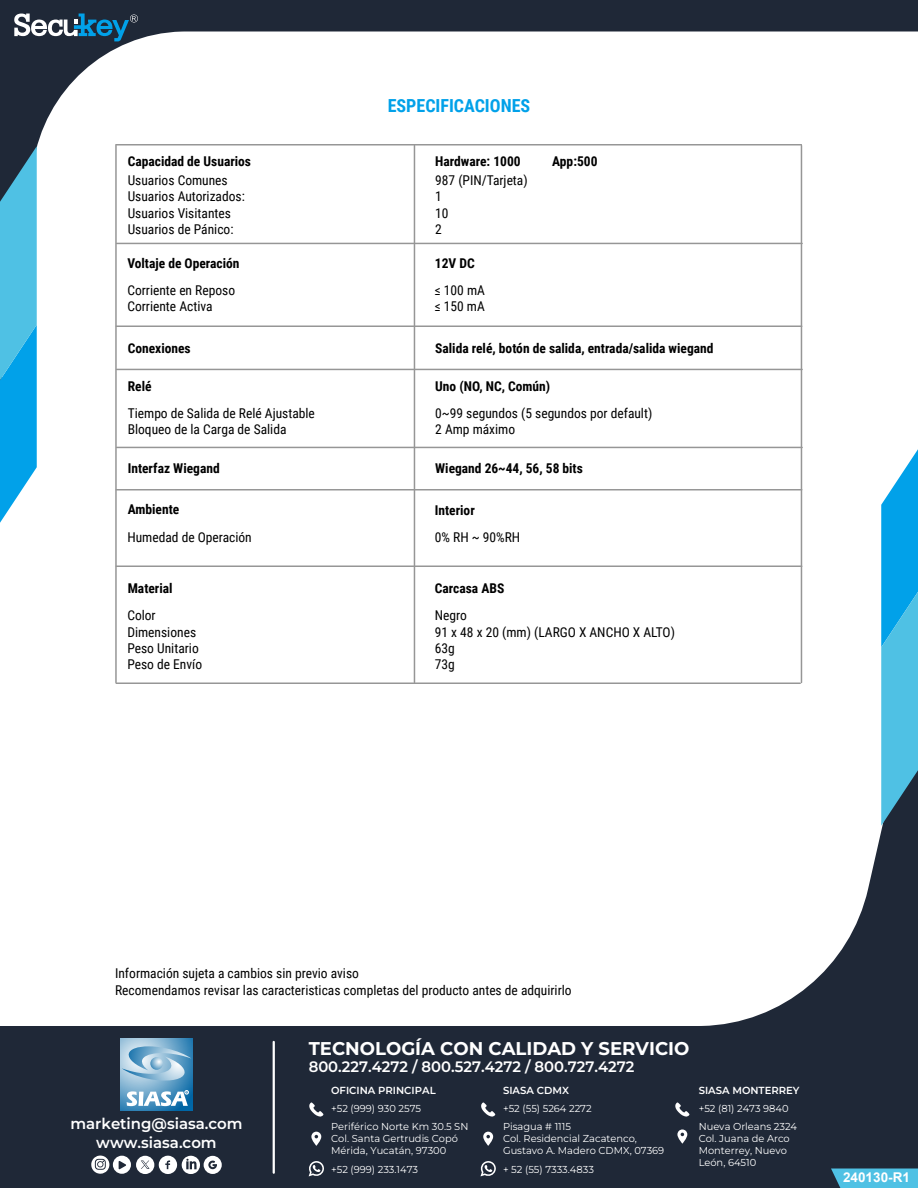
<style>
.page{position:relative;width:918px;height:1188px;background:#1f2837}
.page>*{position:absolute;margin:0;border:0;box-sizing:border-box;transform-origin:0 0}
.t1{font:700 18.45px "Montserrat";color:#fff}
.t2{font:700 18px "Roboto Condensed";color:#01a1e9}
.t3{font:600 15.3px "Montserrat";color:#fff}
.t4{font:600 15.15px "Montserrat";color:#fff}
.t5{font:13.5px/16.2px "Roboto Condensed";color:#000}
.t6{font:700 13.5px "Roboto Condensed";color:#000}
.t7{font:700 13.5px "Arial";color:#fff}
.t8{font:600 10.2px "Montserrat";color:#fff}
.t9{font:10.05px/11.9px "Montserrat";color:#fff}
</style>
<div class="page">
<div style="left:831px;top:1169px;width:87px;height:19px;background:#4fc1e4"></div>
<svg style="left:311px;top:1132px;width:10px;height:14px"></svg>
<svg style="left:309px;top:1102px;width:14px;height:15px"></svg>
<svg style="left:308px;top:1161px;width:16px;height:16px"></svg>
<svg style="left:483px;top:1132px;width:10px;height:14px"></svg>
<svg style="left:481px;top:1102px;width:14px;height:15px"></svg>
<svg style="left:480px;top:1161px;width:16px;height:16px"></svg>
<svg style="left:677px;top:1129px;width:10px;height:15px"></svg>
<svg style="left:675px;top:1102px;width:14px;height:15px"></svg>
<hr style="left:273px;top:1042px;width:2px;height:131px;background:#fff">
<svg style="left:120px;top:1039px;width:73px;height:72px;background:#5f9ec5"></svg>
<svg style="left:122px;top:1046px;width:69px;height:36px;background:#8fbbd6"></svg>
<svg style="left:127px;top:1090px;width:62px;height:16px"></svg>
<svg style="left:91px;top:1155px;width:131px;height:19px"></svg>
<div style="left:0;top:32px;width:918px;height:994px;background:#fff"></div>
<svg style="left:14px;top:14px;width:124px;height:27px"></svg>
<svg style="left:881px;top:449px;width:37px;height:377px;background:#3caedb"></svg>
<svg style="left:0;top:146px;width:37px;height:377px;background:#3caedb"></svg>
<hr style="left:117px;top:243px;width:685px;height:1px;background:#969696">
<hr style="left:414px;top:146px;width:1px;height:536px;background:#969696">
<hr style="left:115px;top:146px;width:2px;height:536px;background:#969696">
<hr style="left:801px;top:146px;width:1px;height:536px;background:#969696">
<hr style="left:116px;top:326px;width:686px;height:1px;background:#969696">
<hr style="left:117px;top:369px;width:685px;height:1px;background:#969696">
<hr style="left:117px;top:447px;width:685px;height:1px;background:#969696">
<hr style="left:116px;top:489px;width:686px;height:1px;background:#969696">
<hr style="left:116px;top:566px;width:686px;height:1px;background:#969696">
<hr style="left:116px;top:682px;width:684px;height:2px;background:#969696">
<hr style="left:116px;top:144px;width:685px;height:2px;background:#969696">
<h2 class="t2" style="left:388px;top:93px;width:144px">ESPECIFICACIONES</h2>
<p class="t6" style="left:128px;top:151px;width:125px">Capacidad de Usuarios</p>
<p class="t5" style="left:128px;top:172px;width:119px">Usuarios Comunes<br>Usuarios Autorizados:<br>Usuarios Visitantes<br>Usuarios de Pánico:</p>
<p class="t5" style="left:435px;top:172px;width:94px">987 (PIN/Tarjeta)<br>1<br>10<br>2</p>
<p class="t6" style="left:435px;top:151px;width:87px">Hardware: 1000</p>
<p class="t6" style="left:552px;top:151px;width:47px">App:500</p>
<p class="t6" style="left:127px;top:254px;width:114px">Voltaje de Operación</p>
<p class="t6" style="left:435px;top:254px;width:41px">12V DC</p>
<p class="t5" style="left:127px;top:282px;width:109px">Corriente en Reposo<br>Corriente Activa</p>
<p class="t5" style="left:435px;top:282px;width:52px">≤ 100 mA ≤ 150 mA</p>
<p class="t6" style="left:128px;top:339px;width:64px">Conexiones</p>
<p class="t6" style="left:435px;top:339px;width:280px">Salida relé, botón de salida, entrada/salida wiegand</p>
<p class="t6" style="left:128px;top:376px;width:25px">Relé</p>
<p class="t6" style="left:435px;top:376px;width:117px">Uno (NO, NC, Común)</p>
<p class="t5" style="left:128px;top:404px;width:189px">Tiempo de Salida de Relé Ajustable<br>Bloqueo de la Carga de Salida</p>
<p class="t5" style="left:435px;top:404px;width:219px">0~99 segundos (5 segundos por default)<br>2 Amp máximo</p>
<p class="t6" style="left:128px;top:459px;width:93px">Interfaz Wiegand</p>
<p class="t6" style="left:435px;top:459px;width:149px">Wiegand 26~44, 56, 58 bits</p>
<p class="t6" style="left:128px;top:499px;width:53px">Ambiente</p>
<p class="t6" style="left:435px;top:501px;width:41px">Interior</p>
<p class="t5" style="left:127px;top:529px;width:126px">Humedad de Operación</p>
<p class="t5" style="left:435px;top:529px;width:87px">0% RH ~ 90%RH</p>
<p class="t6" style="left:128px;top:579px;width:46px">Material</p>
<p class="t6" style="left:435px;top:579px;width:71px">Carcasa ABS</p>
<p class="t5" style="left:127px;top:607px;width:76px">Color<br>Dimensiones<br>Peso Unitario<br>Peso de Envío</p>
<p class="t5" style="left:435px;top:607px;width:242px">Negro<br>91 x 48 x 20 (mm) (LARGO X ANCHO X ALTO)<br>63g<br>73g</p>
<p class="t5" style="left:115px;top:965px;width:458px">Información sujeta a cambios sin previo aviso<br>Recomendamos revisar las caracteristicas completas del producto antes de adquirirlo</p>
<p class="t3" style="left:70px;top:1114px;width:174px">marketing@siasa.com</p>
<p class="t3" style="left:96px;top:1133px;width:122px">www.siasa.com</p>
<h1 class="t1" style="left:309px;top:1036px;width:382px">TECNOLOGÍA CON CALIDAD Y SERVICIO</h1>
<p class="t8" style="left:331px;top:1083px;width:106px">OFICINA PRINCIPAL</p>
<p class="t9" style="left:331px;top:1099px;width:139px;line-height:18.3px">+52 (999) 930 2575<br>Periférico Norte Km 30.5 SN</p>
<p class="t9" style="left:331px;top:1133px;width:128px">Col. Santa Gertrudis Copó<br>Mérida, Yucatán, 97300</p>
<p class="t9" style="left:331px;top:1163px;width:88px">+52 (999) 233.1473</p>
<p class="t4" style="left:309px;top:1057px;width:327px">800.227.4272 / 800.527.4272 / 800.727.4272</p>
<p class="t8" style="left:503px;top:1083px;width:67px">SIASA CDMX</p>
<p class="t9" style="left:503px;top:1099px;width:90px;line-height:18.3px">+52 (55) 5264 2272<br>Pisagua # 1115</p>
<p class="t9" style="left:503px;top:1133px;width:163px">Col. Residencial Zacatenco,<br>Gustavo A. Madero CDMX, 07369</p>
<p class="t9" style="left:503px;top:1163px;width:92px">+ 52 (55) 7333.4833</p>
<p class="t8" style="left:699px;top:1083px;width:102px">SIASA MONTERREY</p>
<p class="t9" style="left:699px;top:1099px;width:100px;line-height:18.3px">+52 (81) 2473 9840<br>Nueva Orleans 2324</p>
<p class="t9" style="left:699px;top:1133px;width:93px">Col. Juana de Arco<br>Monterrey, Nuevo<br>León, 64510</p>
<p class="t7" style="left:843px;top:1168px;width:68px">240130-R1</p>
</div>
